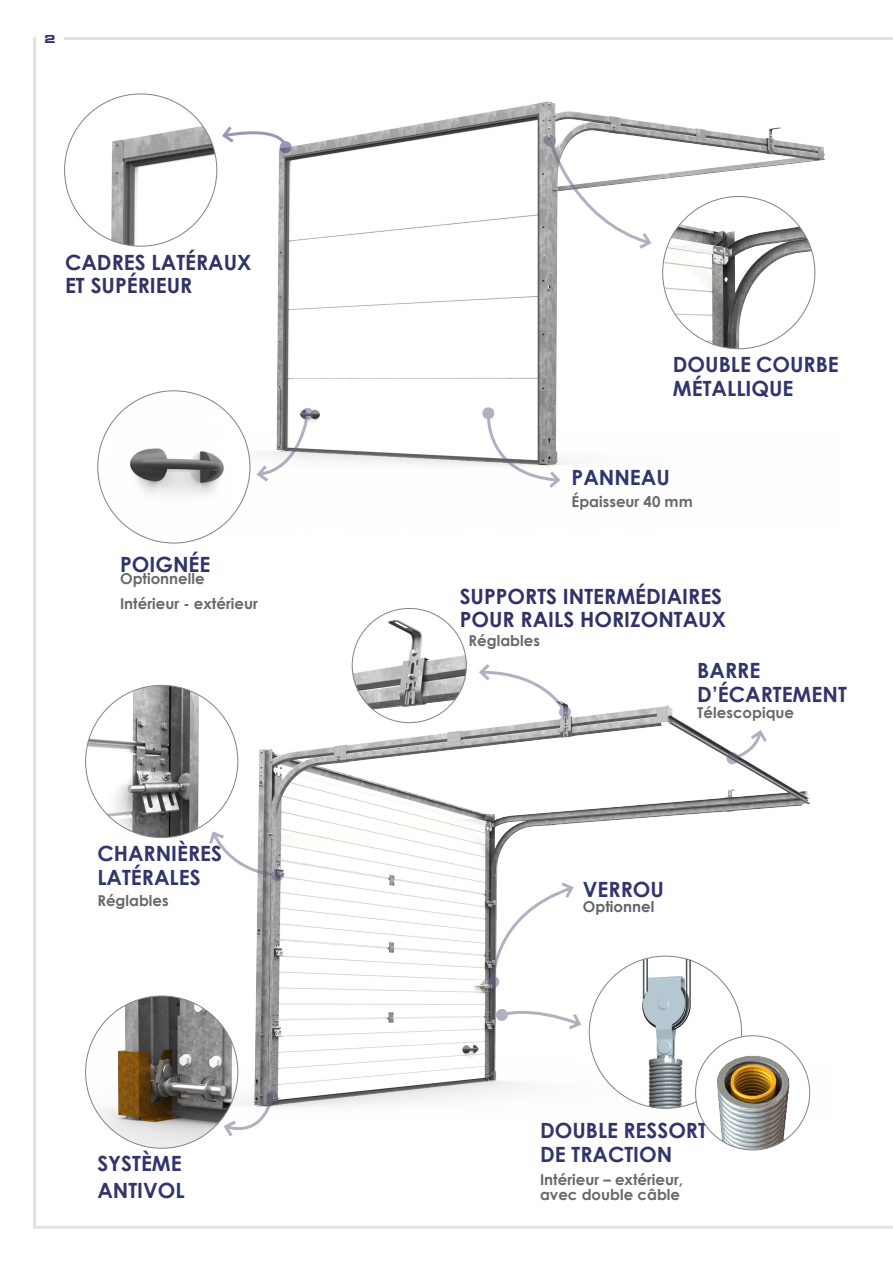
<style>
.page{position:relative;width:893px;height:1263px;background:#fff}
.page>*{position:absolute;margin:0;border:0;box-sizing:border-box;transform-origin:0 0}
.t1{font:700 21px/24px "Century Gothic";color:#30356c}
.t2{font:700 21px "Century Gothic";color:#303268}
.t3{font:700 21px "Century Gothic";color:#2f356c}
.t4{font:700 15px/15px "Century Gothic";color:#69696c}
.t5{font:700 15px "Century Gothic";color:#616566}
.t6{font:12px "Microgramma D Bold Exte";color:#31356b}
</style>
<div class="page">
<hr style="left:64px;top:37px;width:829px;height:3px;background:#69696c">
<hr style="left:33px;top:37px;width:3px;height:1192px;background:#69696c">
<hr style="left:36px;top:1226px;width:857px;height:3px;background:#69696c">
<img style="left:179px;top:695px;width:632px;height:427px">
<img style="left:194px;top:37px;width:646px;height:499px">
<svg style="left:220px;top:123px;width:72px;height:31px"></svg>
<svg style="left:726px;top:728px;width:44px;height:37px"></svg>
<svg style="left:477px;top:664px;width:95px;height:55px"></svg>
<svg style="left:207px;top:829px;width:77px;height:53px"></svg>
<svg style="left:222px;top:1089px;width:57px;height:47px"></svg>
<svg style="left:543px;top:134px;width:111px;height:117px"></svg>
<img style="left:663px;top:197px;width:152px;height:152px;border-radius:75px">
<img style="left:352px;top:608px;width:114px;height:115px;border-radius:57px">
<svg style="left:495px;top:1005px;width:88px;height:27px"></svg>
<img style="left:65px;top:94px;width:152px;height:152px;border-radius:76px">
<img style="left:86px;top:685px;width:152px;height:152px;border-radius:76px">
<img style="left:86px;top:996px;width:152px;height:152px;border-radius:76px">
<svg style="left:487px;top:880px;width:89px;height:108px"></svg>
<img style="left:589px;top:956px;width:153px;height:152px;border-radius:76px">
<hr style="left:643px;top:959px;width:1px;height:44px;background:#b6c8d2">
<hr style="left:643px;top:959px;width:1px;height:39px;background:#231f20">
<hr style="left:646px;top:959px;width:1px;height:35px;background:#b6c8d2">
<hr style="left:647px;top:959px;width:1px;height:32px;background:#231f20">
<hr style="left:686px;top:959px;width:1px;height:45px;background:#231f20">
<hr style="left:689px;top:959px;width:1px;height:45px;background:#b6c8d2">
<hr style="left:690px;top:959px;width:1px;height:45px;background:#231f20">
<svg style="left:671px;top:1004px;width:20px;height:26px"></svg>
<img style="left:98px;top:391px;width:152px;height:152px;border-radius:76px">
<img style="left:695px;top:1036px;width:115px;height:114px;border-radius:57px">
<svg style="left:482px;top:407px;width:81px;height:84px"></svg>
<svg style="left:255px;top:407px;width:59px;height:78px"></svg>
<p class="t6" style="left:45px;top:30px;width:12px">2</p>
<p class="t2" style="left:65px;top:246px;width:188px">CADRES LATÉRAUX</p>
<p class="t2" style="left:65px;top:270px;width:129px">ET SUPÉRIEUR</p>
<p class="t3" style="left:120px;top:548px;width:92px">POIGNÉE</p>
<p class="t4" style="left:120px;top:570px;width:86px">Optionnelle</p>
<p class="t4" style="left:120px;top:595px;width:139px">Intérieur - extérieur</p>
<p class="t1" style="left:97px;top:841px;width:126px">CHARNIÈRES</p>
<p class="t1" style="left:97px;top:864px;width:105px">LATÉRALES</p>
<p class="t4" style="left:97px;top:893px;width:73px">Réglables</p>
<p class="t1" style="left:97px;top:1151px;width:86px">SYSTÈME</p>
<p class="t1" style="left:97px;top:1177px;width:89px">ANTIVOL</p>
<p class="t1" style="left:673px;top:352px;width:167px">DOUBLE COURBE</p>
<p class="t1" style="left:673px;top:375px;width:122px">MÉTALLIQUE</p>
<p class="t1" style="left:572px;top:465px;width:100px">PANNEAU</p>
<p class="t4" style="left:572px;top:494px;width:123px">Épaisseur 40 mm</p>
<p class="t2" style="left:460px;top:580px;width:264px">SUPPORTS INTERMÉDIAIRES</p>
<p class="t2" style="left:460px;top:604px;width:268px">POUR RAILS HORIZONTAUX</p>
<p class="t4" style="left:469px;top:632px;width:73px">Réglables</p>
<p class="t1" style="left:697px;top:657px;width:64px">BARRE</p>
<p class="t1" style="left:697px;top:681px;width:151px">D’ÉCARTEMENT</p>
<p class="t4" style="left:697px;top:704px;width:98px">Télescopique</p>
<p class="t1" style="left:583px;top:876px;width:83px">VERROU</p>
<p class="t5" style="left:583px;top:895px;width:73px">Optionnel</p>
<p class="t1" style="left:540px;top:1118px;width:168px">DOUBLE RESSORT<br>DE TRACTION</p>
<p class="t4" style="left:540px;top:1171px;width:145px">Intérieur – extérieur, avec double câble</p>
</div>
